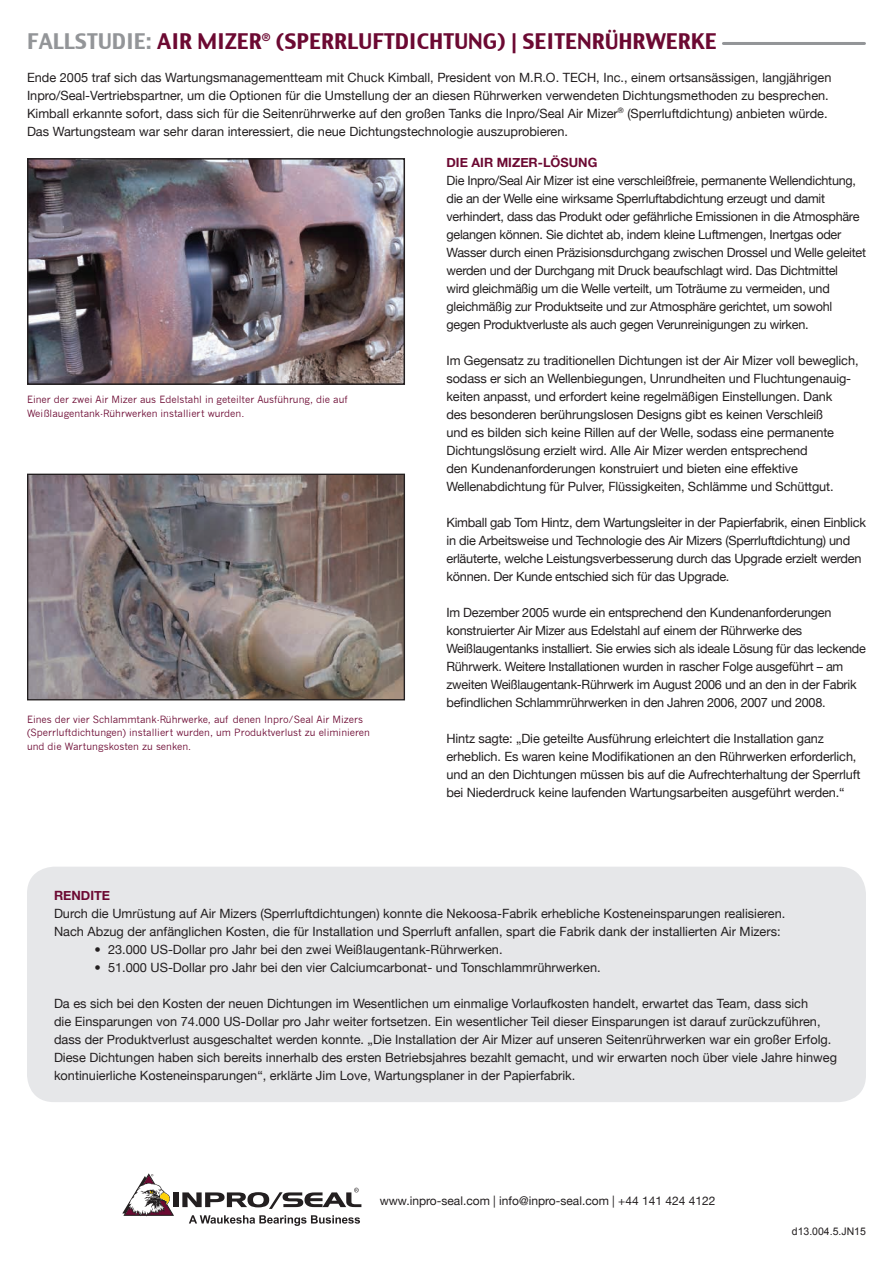
<style>
.page{position:relative;width:893px;height:1263px;background:#fff}
.page>*{position:absolute;margin:0;border:0;box-sizing:border-box;transform-origin:0 0}
.t1{font:21px "Charcoal CY";color:#6c0932}
.t2{font:12.75px/18px "Helvetica Neue";letter-spacing:-.01em;color:#231f20}
.t3{font:700 12.75px "Helvetica Neue";color:#6c0932}
.t4{font:12px "Helvetica Neue";color:#231f20}
.t5{font:10.5px "Arial";color:#231f20}
.t6{font:9.75px/13.5px "News Gothic";color:#6c0932}
.s1{color:#939598}
.s2{font-family:"Charcoal"}
</style>
<div class="page">
<div style="left:173px;top:1192px;width:6px;height:15px;background:#231f20"></div>
<svg style="left:122px;top:1173px;width:52px;height:43px"></svg>
<svg style="left:182px;top:1188px;width:179px;height:21px"></svg>
<svg style="left:189px;top:1215px;width:171px;height:11px"></svg>
<div style="left:27px;top:867px;width:839px;height:235px;background:#e6e7e9;border-radius:27px"></div>
<hr style="left:723px;top:42px;width:141px;height:3px;background:#939598">
<img style="left:30px;top:161px;width:372px;height:221px">
<div style="left:27px;top:158px;width:378px;height:227px;border:2px solid #231f20"></div>
<img style="left:29px;top:476px;width:374px;height:222px">
<div style="left:27px;top:474px;width:378px;height:226px;border:1px solid #231f20"></div>
<p class="t1" style="left:27px;top:28px;width:691px"><span class="s1">FALLSTUDIE:</span> AIR MIZER® (SPERRLUFTDICHTUNG) | SEITENR<span class="s2">Ü</span>HRWERKE</p>
<p class="t2" style="left:27px;top:68px;width:806px">Ende 2005 traf sich das Wartungsmanagementteam mit Chuck Kimball, President von M.R.O. TECH, Inc., einem ortsansässigen, langjährigen Inpro/Seal-Vertriebspartner, um die Optionen für die Umstellung der an diesen Rührwerken verwendeten Dichtungsmethoden zu besprechen.<br>Kimball erkannte sofort, dass sich für die Seitenrührwerke auf den großen Tanks die Inpro/Seal Air Mizer<sup>®</sup> (Sperrluftdichtung) anbieten würde.<br>Das Wartungsteam war sehr daran interessiert, die neue Dichtungstechnologie auszuprobieren.</p>
<p class="t3" style="left:446px;top:151px;width:152px">DIE AIR MIZER-LÖSUNG</p>
<p class="t2" style="left:446px;top:171px;width:421px">Die Inpro/Seal Air Mizer ist eine verschleißfreie, permanente Wellendichtung, die an der Welle eine wirksame Sperrluftabdichtung erzeugt und damit verhindert, dass das Produkt oder gefährliche Emissionen in die Atmosphäre gelangen können. Sie dichtet ab, indem kleine Luftmengen, Inertgas oder Wasser durch einen Präzisionsdurchgang zwischen Drossel und Welle geleitet werden und der Durchgang mit Druck beaufschlagt wird. Das Dichtmittel<br>wird gleichmäßig um die Welle verteilt, um Toträume zu vermeiden, und gleichmäßig zur Produktseite und zur Atmosphäre gerichtet, um sowohl gegen Produktverluste als auch gegen Verunreinigungen zu wirken.</p>
<p class="t2" style="left:446px;top:351px;width:414px">Im Gegensatz zu traditionellen Dichtungen ist der Air Mizer voll beweglich, sodass er sich an Wellenbiegungen, Unrundheiten und Fluchtungenauig&shy;keiten anpasst, und erfordert keine regelmäßigen Einstellungen. Dank<br>des besonderen berührungslosen Designs gibt es keinen Verschleiß<br>und es bilden sich keine Rillen auf der Welle, sodass eine permanente Dichtungslösung erzielt wird. Alle Air Mizer werden entsprechend<br>den Kundenanforderungen konstruiert und bieten eine effektive Wellenabdichtung für Pulver, Flüssigkeiten, Schlämme und Schüttgut.</p>
<p class="t2" style="left:446px;top:513px;width:421px">Kimball gab Tom Hintz, dem Wartungsleiter in der Papierfabrik, einen Einblick in die Arbeitsweise und Technologie des Air Mizers (Sperrluftdichtung) und erläuterte, welche Leistungsverbesserung durch das Upgrade erzielt werden können. Der Kunde entschied sich für das Upgrade.</p>
<p class="t2" style="left:446px;top:603px;width:421px">Im Dezember 2005 wurde ein entsprechend den Kundenanforderungen konstruierter Air Mizer aus Edelstahl auf einem der Rührwerke des Weißlaugentanks installiert. Sie erwies sich als ideale Lösung für das leckende Rührwerk. Weitere Installationen wurden in rascher Folge ausgeführt – am zweiten Weißlaugentank-Rührwerk im August 2006 und an den in der Fabrik befindlichen Schlammrührwerken in den Jahren 2006, 2007 und 2008.</p>
<p class="t2" style="left:446px;top:729px;width:415px">Hintz sagte: „Die geteilte Ausführung erleichtert die Installation ganz erheblich. Es waren keine Modifikationen an den Rührwerken erforderlich, und an den Dichtungen müssen bis auf die Aufrechterhaltung der Sperrluft bei Niederdruck keine laufenden Wartungsarbeiten ausgeführt werden.“</p>
<p class="t6" style="left:27px;top:393px;width:322px">Einer der zwei Air Mizer aus Edelstahl in geteilter Ausführung, die auf<br>Weißlaugentank-Rührwerken installiert wurden.</p>
<p class="t6" style="left:27px;top:712px;width:344px">Eines der vier Schlammtank-Rührwerke, auf denen Inpro/Seal Air Mizers (Sperrluftdichtungen) installiert wurden, um Produktverlust zu eliminieren und die Wartungskosten zu senken.</p>
<p class="t3" style="left:54px;top:884px;width:58px">RENDITE</p>
<p class="t2" style="left:54px;top:905px;width:733px">Durch die Umrüstung auf Air Mizers (Sperrluftdichtungen) konnte die Nekoosa-Fabrik erhebliche Kosteneinsparungen realisieren.<br>Nach Abzug der anfänglichen Kosten, die für Installation und Sperrluft anfallen, spart die Fabrik dank der installierten Air Mizers:</p>
<p class="t2" style="left:94px;top:941px;width:410px">• 23.000 US-Dollar pro Jahr bei den zwei Weißlaugentank-Rührwerken.</p>
<p class="t2" style="left:94px;top:959px;width:508px">• 51.000 US-Dollar pro Jahr bei den vier Calciumcarbonat- und Tonschlammrührwerken.</p>
<p class="t2" style="left:54px;top:995px;width:785px">Da es sich bei den Kosten der neuen Dichtungen im Wesentlichen um einmalige Vorlaufkosten handelt, erwartet das Team, dass sich<br>die Einsparungen von 74.000 US-Dollar pro Jahr weiter fortsetzen. Ein wesentlicher Teil dieser Einsparungen ist darauf zurückzuführen, dass der Produktverlust ausgeschaltet werden konnte. „Die Installation der Air Mizer auf unseren Seitenrührwerken war ein großer Erfolg.<br>Diese Dichtungen haben sich bereits innerhalb des ersten Betriebsjahres bezahlt gemacht, und wir erwarten noch über viele Jahre hinweg kontinuierliche Kosteneinsparungen“, erklärte Jim Love, Wartungsplaner in der Papierfabrik.</p>
<p class="t4" style="left:380px;top:1193px;width:337px">www.inpro-seal.com | info@inpro-seal.com | +44 141 424 4122</p>
<p class="t5" style="left:792px;top:1224px;width:76px">d13.004.5.JN15</p>
</div>
